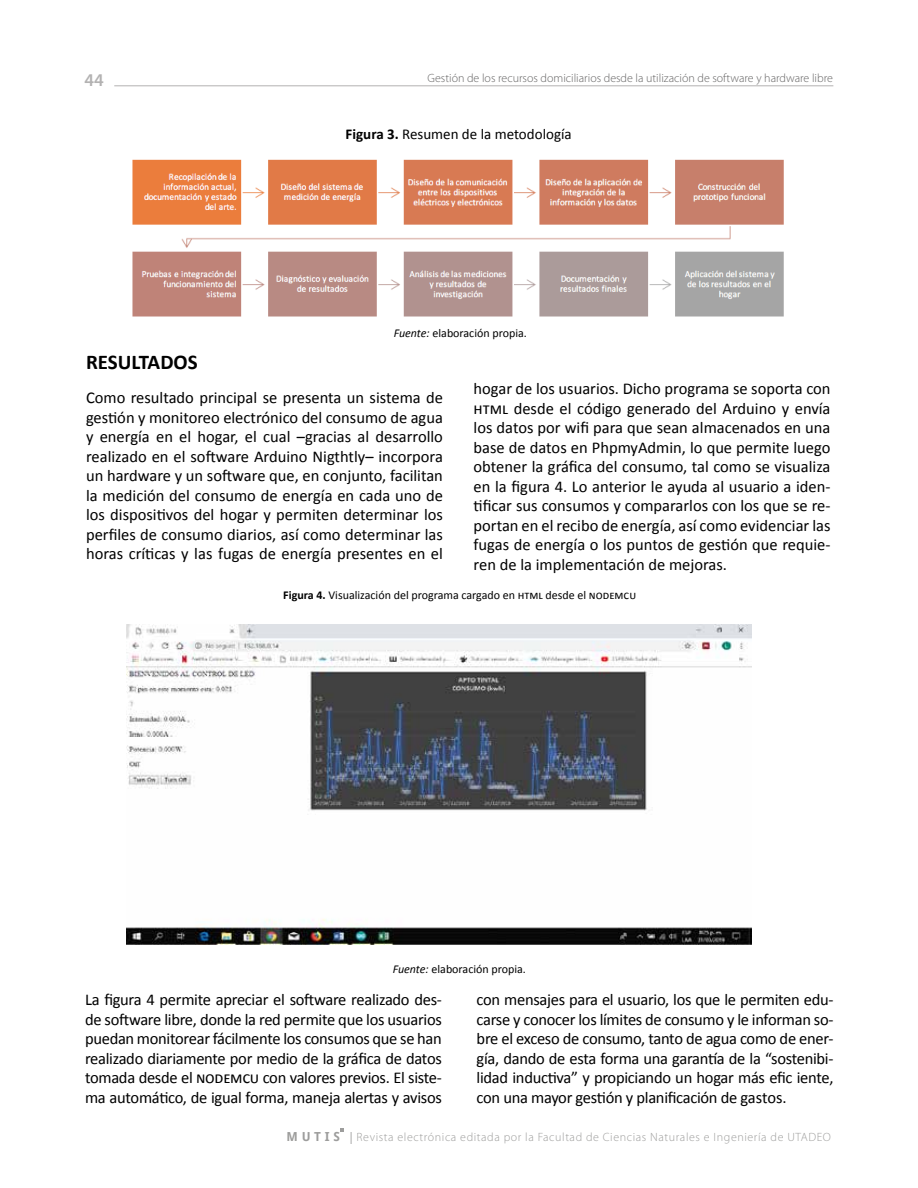
<style>
.page{position:relative;width:918px;height:1188px;background:#fff}
.page>*{position:absolute;margin:0;border:0;box-sizing:border-box;transform-origin:0 0}
.t1{font:700 21px "Calibri";color:#000}
.t2{font:600 18px "Myriad Pro";color:#b3b2b2}
.t3{font:16.5px/19.5px "Calibri";letter-spacing:-.02em;color:#000;text-align:justify}
.t4{font:15px "Calibri";color:#000}
.t5{font:12px "Calibri";color:#000}
.t6{font:300 12px "Myriad Pro";letter-spacing:.05em;color:#9d9d9c}
.t7{font:300 12px "Myriad Pro";color:#646363}
.s1{font-weight:700}
.s2{font-style:italic}
.s3{font-family:"Droid Sans";font-weight:700;font-size:12.45px}
.s4{font-weight:400}
</style>
<div class="page">
<svg style="left:341px;top:1128px;width:3px;height:4px"></svg>
<hr style="left:114px;top:85px;width:719px;height:1px;background:#b3b2b2">
<img style="left:132px;top:159px;width:652px;height:158px">
<img style="left:126px;top:624px;width:626px;height:320px">
<p class="t2" style="left:84px;top:68px;width:21px">44</p>
<p class="t7" style="left:428px;top:70px;width:407px">Gestión de los recursos domiciliarios desde la utilización de software y hardware libre</p>
<p class="t4" style="left:346px;top:124px;width:228px"><span class="s1">Figura 3.</span> Resumen de la metodología</p>
<p class="t5" style="left:394px;top:325px;width:135px"><span class="s2">Fuente:</span> elaboración propia.</p>
<p class="t1" style="left:86px;top:348px;width:113px">RESULTADOS</p>
<p class="t3" style="left:86px;top:388px;width:358px">Como resultado principal se presenta un sistema de gestión y monitoreo electrónico del consumo de agua y energía en el hogar, el cual –gracias al desarrollo realizado en el software Arduino Nigthtly– incorpora un hardware y un software que, en conjunto, facilitan la medición del consumo de energía en cada uno de los dispositivos del hogar y permiten determinar los perfiles de consumo diarios, así como determinar las horas críticas y las fugas de energía presentes en el</p>
<p class="t3" style="left:474px;top:379px;width:358px">hogar de los usuarios. Dicho programa se soporta con html desde el código generado del Arduino y envía los datos por wifi para que sean almacenados en una base de datos en PhpmyAdmin, lo que permite luego obtener la gráfica del consumo, tal como se visualiza en la figura 4. Lo anterior le ayuda al usuario a iden&shy;tificar sus consumos y compararlos con los que se re&shy;portan en el recibo de energía, así como evidenciar las fugas de energía o los puntos de gestión que requie&shy;ren de la implementación de mejoras.</p>
<p class="t5" style="left:283px;top:587px;width:354px"><span class="s1">Figura 4.</span> Visualización del programa cargado en html desde el nodemcu</p>
<p class="t5" style="left:393px;top:961px;width:135px"><span class="s2">Fuente:</span> elaboración propia.</p>
<p class="t3" style="left:85px;top:990px;width:358px">La figura 4 permite apreciar el software realizado des&shy;de software libre, donde la red permite que los usuarios puedan monitorear fácilmente los consumos que se han realizado diariamente por medio de la gráfica de datos tomada desde el nodemcu con valores previos. El siste&shy;ma automático, de igual forma, maneja alertas y avisos</p>
<p class="t3" style="left:477px;top:990px;width:358px">con mensajes para el usuario, los que le permiten edu&shy;carse y conocer los límites de consumo y le informan so&shy;bre el exceso de consumo, tanto de agua como de ener&shy;gía, dando de esta forma una garantía de la “sostenibi&shy;lidad inductiva” y propiciando un hogar más efic iente, con una mayor gestión y planificación de gastos.</p>
<p class="t6" style="left:287px;top:1130px;width:546px"><span class="s3">M U T I S</span> <span class="s4">|</span> Revista electrónica editada por la Facultad de Ciencias Naturales e Ingeniería de UTADEO</p>
</div>
